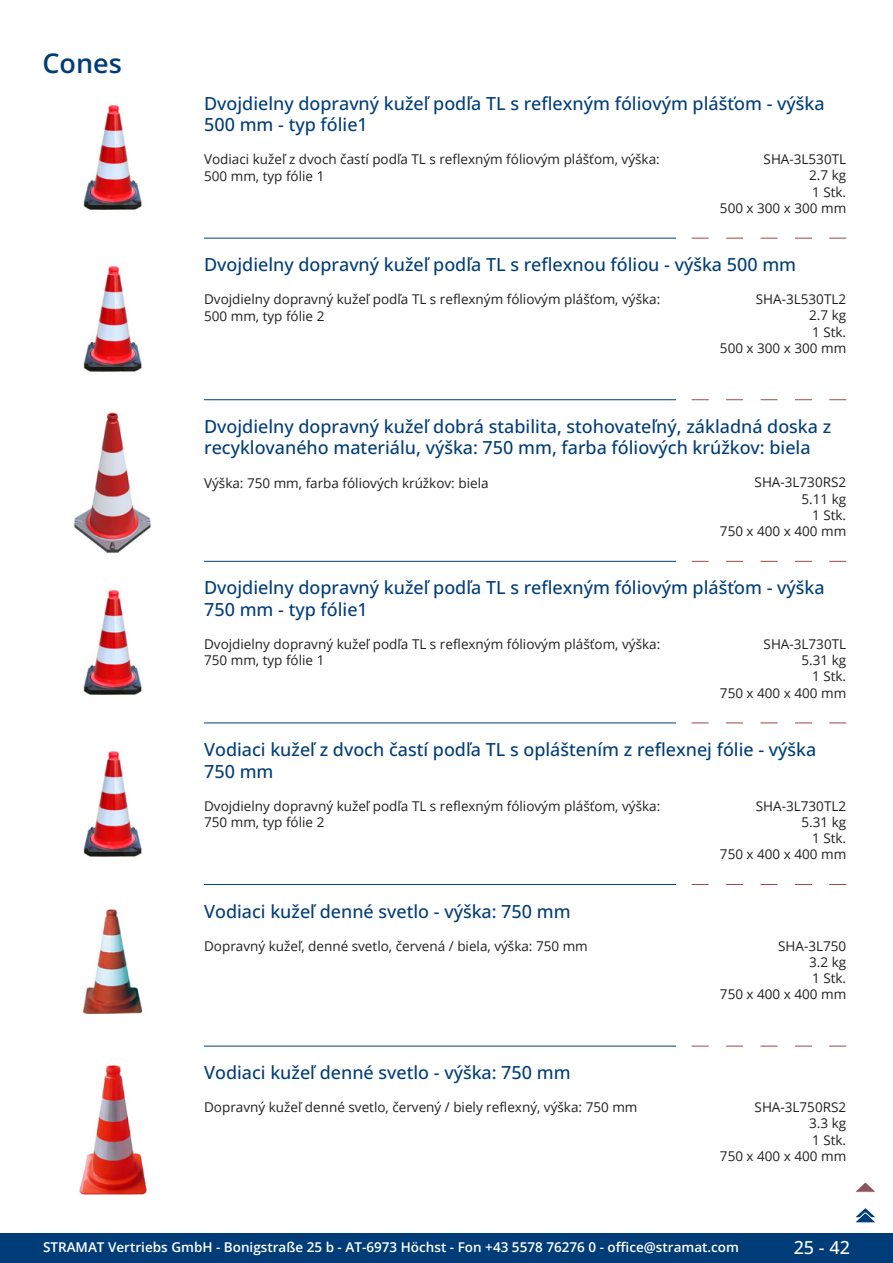
<style>
.page{position:relative;width:893px;height:1263px;background:#fff}
.page>*{position:absolute;margin:0;border:0;box-sizing:border-box;transform-origin:0 0}
.GruppeName{font:600 27px "Open Sans";color:#003d78}
.ArtikelName{font:500 18px/21.6px "Open Sans";color:#003d78}
.t1{font:500 18px "Open Sans";color:#fff}
.Beschreibung{font:13.5px/16.2px "Open Sans";color:#231f20}
.ArtikelNummer{font:13.5px "Open Sans";color:#231f20}
.t2{font:600 13.5px "Open Sans";color:#fff}
</style>
<div class="page">
<div style="left:0;top:1233px;width:893px;height:30px;background:#003d78"></div>
<img style="left:83px;top:105px;width:59px;height:105px">
<img style="left:83px;top:266px;width:59px;height:106px">
<svg style="left:692px;top:238px;width:17px;height:1px"></svg>
<svg style="left:726px;top:238px;width:17px;height:1px"></svg>
<svg style="left:760px;top:238px;width:17px;height:1px"></svg>
<svg style="left:795px;top:238px;width:17px;height:1px"></svg>
<svg style="left:829px;top:238px;width:17px;height:1px"></svg>
<hr style="left:204px;top:238px;width:472px;height:1px;background:#003d78">
<img style="left:73px;top:412px;width:78px;height:141px">
<svg style="left:692px;top:399px;width:17px;height:1px"></svg>
<svg style="left:726px;top:399px;width:17px;height:1px"></svg>
<svg style="left:760px;top:399px;width:17px;height:1px"></svg>
<svg style="left:795px;top:399px;width:17px;height:1px"></svg>
<svg style="left:829px;top:399px;width:17px;height:1px"></svg>
<hr style="left:204px;top:399px;width:472px;height:1px;background:#003d78">
<img style="left:83px;top:590px;width:59px;height:105px">
<svg style="left:692px;top:561px;width:17px;height:1px"></svg>
<svg style="left:726px;top:561px;width:17px;height:1px"></svg>
<svg style="left:760px;top:561px;width:17px;height:1px"></svg>
<svg style="left:795px;top:561px;width:17px;height:1px"></svg>
<svg style="left:829px;top:561px;width:17px;height:1px"></svg>
<hr style="left:204px;top:561px;width:472px;height:1px;background:#003d78">
<img style="left:83px;top:751px;width:59px;height:106px">
<svg style="left:692px;top:723px;width:17px;height:1px"></svg>
<svg style="left:726px;top:723px;width:17px;height:1px"></svg>
<svg style="left:760px;top:723px;width:17px;height:1px"></svg>
<svg style="left:795px;top:723px;width:17px;height:1px"></svg>
<svg style="left:829px;top:723px;width:17px;height:1px"></svg>
<hr style="left:204px;top:723px;width:472px;height:1px;background:#003d78">
<img style="left:83px;top:909px;width:60px;height:105px">
<svg style="left:692px;top:884px;width:17px;height:1px"></svg>
<svg style="left:726px;top:884px;width:17px;height:1px"></svg>
<svg style="left:760px;top:884px;width:17px;height:1px"></svg>
<svg style="left:795px;top:884px;width:17px;height:1px"></svg>
<svg style="left:829px;top:884px;width:17px;height:1px"></svg>
<hr style="left:204px;top:884px;width:472px;height:1px;background:#003d78">
<img style="left:79px;top:1065px;width:68px;height:130px">
<svg style="left:692px;top:1046px;width:17px;height:1px"></svg>
<svg style="left:726px;top:1046px;width:17px;height:1px"></svg>
<svg style="left:760px;top:1046px;width:17px;height:1px"></svg>
<svg style="left:795px;top:1046px;width:17px;height:1px"></svg>
<svg style="left:829px;top:1046px;width:17px;height:1px"></svg>
<hr style="left:204px;top:1046px;width:472px;height:1px;background:#003d78">
<svg style="left:856px;top:1183px;width:19px;height:9px"></svg>
<svg style="left:855px;top:1208px;width:21px;height:15px"></svg>
<p class="GruppeName" style="left:43px;top:44px;width:81px">Cones</p>
<p class="ArtikelName" style="left:204px;top:92px;width:622px">Dvojdielny dopravný kužeľ podľa TL s reflexným fóliovým plášťom - výška<br>500 mm - typ fólie1</p>
<p class="Beschreibung" style="left:204px;top:151px;width:457px">Vodiaci kužeľ z dvoch častí podľa TL s reflexným fóliovým plášťom, výška:<br>500 mm, typ fólie 1</p>
<p class="ArtikelNummer" style="left:764px;top:150px;width:84px">SHA-3L530TL</p>
<p class="ArtikelNummer" style="left:809px;top:166px;width:39px">2.7 kg</p>
<p class="ArtikelNummer" style="left:812px;top:182px;width:36px">1 Stk.</p>
<p class="ArtikelNummer" style="left:720px;top:199px;width:128px">500 x 300 x 300 mm</p>
<p class="ArtikelName" style="left:204px;top:253px;width:594px">Dvojdielny dopravný kužeľ podľa TL s reflexnou fóliou - výška 500 mm</p>
<p class="Beschreibung" style="left:204px;top:291px;width:458px">Dvojdielny dopravný kužeľ podľa TL s reflexným fóliovým plášťom, výška:<br>500 mm, typ fólie 2</p>
<p class="ArtikelNummer" style="left:756px;top:290px;width:92px">SHA-3L530TL2</p>
<p class="ArtikelNummer" style="left:809px;top:306px;width:39px">2.7 kg</p>
<p class="ArtikelNummer" style="left:812px;top:322px;width:36px">1 Stk.</p>
<p class="ArtikelNummer" style="left:720px;top:339px;width:128px">500 x 300 x 300 mm</p>
<p class="ArtikelName" style="left:204px;top:415px;width:629px">Dvojdielny dopravný kužeľ dobrá stabilita, stohovateľný, základná doska z recyklovaného materiálu, výška: 750 mm, farba fóliových krúžkov: biela</p>
<p class="Beschreibung" style="left:204px;top:474px;width:286px">Výška: 750 mm, farba fóliových krúžkov: biela</p>
<p class="ArtikelNummer" style="left:755px;top:473px;width:93px">SHA-3L730RS2</p>
<p class="ArtikelNummer" style="left:801px;top:489px;width:46px">5.11 kg</p>
<p class="ArtikelNummer" style="left:812px;top:506px;width:36px">1 Stk.</p>
<p class="ArtikelNummer" style="left:720px;top:522px;width:128px">750 x 400 x 400 mm</p>
<p class="ArtikelName" style="left:204px;top:576px;width:622px">Dvojdielny dopravný kužeľ podľa TL s reflexným fóliovým plášťom - výška<br>750 mm - typ fólie1</p>
<p class="Beschreibung" style="left:204px;top:636px;width:458px">Dvojdielny dopravný kužeľ podľa TL s reflexným fóliovým plášťom, výška:<br>750 mm, typ fólie 1</p>
<p class="ArtikelNummer" style="left:764px;top:635px;width:84px">SHA-3L730TL</p>
<p class="ArtikelNummer" style="left:801px;top:651px;width:46px">5.31 kg</p>
<p class="ArtikelNummer" style="left:812px;top:667px;width:36px">1 Stk.</p>
<p class="ArtikelNummer" style="left:720px;top:683px;width:128px">750 x 400 x 400 mm</p>
<p class="ArtikelName" style="left:204px;top:738px;width:614px">Vodiaci kužeľ z dvoch častí podľa TL s opláštením z reflexnej fólie - výška<br>750 mm</p>
<p class="Beschreibung" style="left:204px;top:797px;width:458px">Dvojdielny dopravný kužeľ podľa TL s reflexným fóliovým plášťom, výška:<br>750 mm, typ fólie 2</p>
<p class="ArtikelNummer" style="left:756px;top:796px;width:92px">SHA-3L730TL2</p>
<p class="ArtikelNummer" style="left:801px;top:813px;width:46px">5.31 kg</p>
<p class="ArtikelNummer" style="left:812px;top:829px;width:36px">1 Stk.</p>
<p class="ArtikelNummer" style="left:720px;top:845px;width:128px">750 x 400 x 400 mm</p>
<p class="ArtikelName" style="left:204px;top:900px;width:368px">Vodiaci kužeľ denné svetlo - výška: 750 mm</p>
<p class="Beschreibung" style="left:204px;top:937px;width:385px">Dopravný kužeľ, denné svetlo, červená / biela, výška: 750 mm</p>
<p class="ArtikelNummer" style="left:778px;top:936px;width:70px">SHA-3L750</p>
<p class="ArtikelNummer" style="left:809px;top:953px;width:39px">3.2 kg</p>
<p class="ArtikelNummer" style="left:812px;top:969px;width:36px">1 Stk.</p>
<p class="ArtikelNummer" style="left:720px;top:985px;width:128px">750 x 400 x 400 mm</p>
<p class="ArtikelName" style="left:204px;top:1061px;width:368px">Vodiaci kužeľ denné svetlo - výška: 750 mm</p>
<p class="Beschreibung" style="left:204px;top:1099px;width:435px">Dopravný kužeľ denné svetlo, červený / biely reflexný, výška: 750 mm</p>
<p class="ArtikelNummer" style="left:755px;top:1098px;width:93px">SHA-3L750RS2</p>
<p class="ArtikelNummer" style="left:809px;top:1114px;width:39px">3.3 kg</p>
<p class="ArtikelNummer" style="left:812px;top:1130px;width:36px">1 Stk.</p>
<p class="ArtikelNummer" style="left:720px;top:1147px;width:128px">750 x 400 x 400 mm</p>
<p class="t2" style="left:43px;top:1238px;width:698px">STRAMAT Vertriebs GmbH - Bonigstraße 25 b - AT-6973 Höchst - Fon +43 5578 76276 0 - office@stramat.com</p>
<p class="t1" style="left:794px;top:1234px;width:58px">25 - 42</p>
</div>
